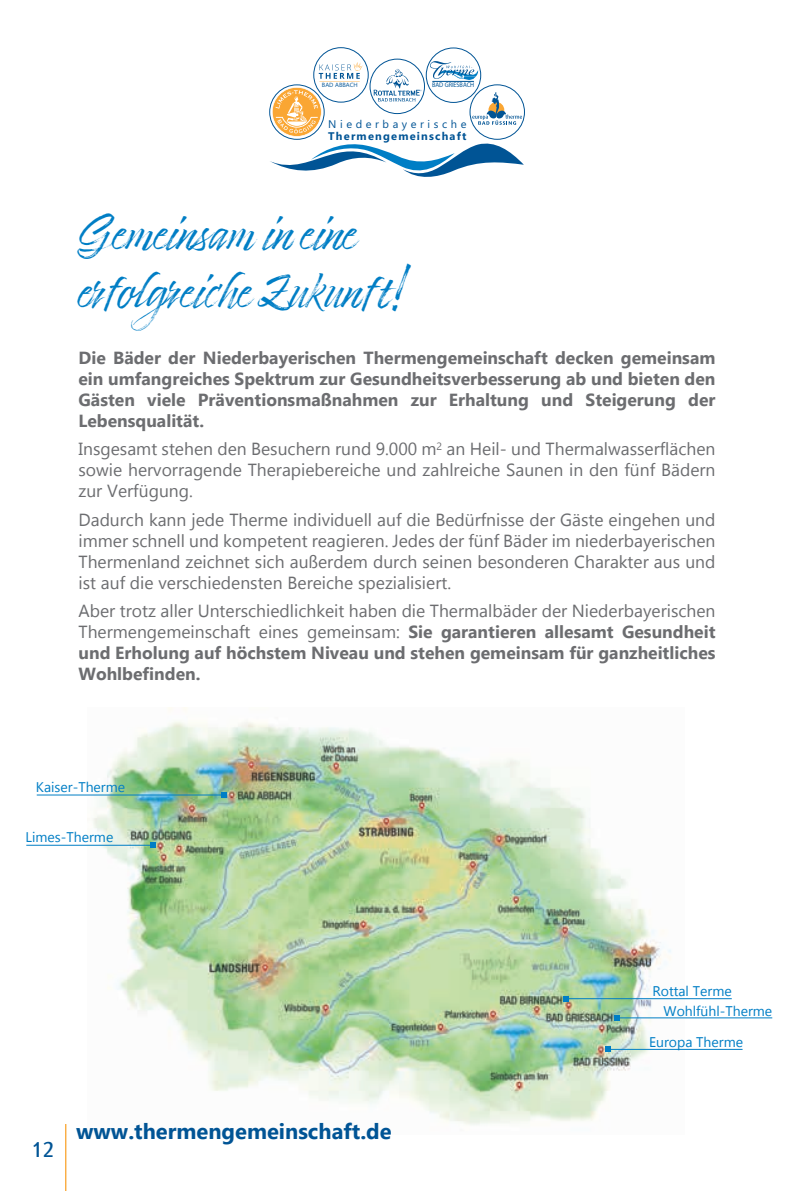
<style>
.page{position:relative;width:794px;height:1191px;background:#fff}
.page>*{position:absolute;margin:0;border:0;box-sizing:border-box;transform-origin:0 0}
.t1{font:42px/57.8px "Timberline";color:#007ec5}
.t2{font:700 21.88px "Gadugi";color:#005495}
.t3{font:21px "Bad Birnbach Susan";color:#005495}
.t4{font:700 17.5px/21px "Gadugi";color:#6c6d70;text-align:justify}
.t5{font:17.5px/21px "Gadugi";color:#6c6d70;text-align:justify}
.t6{font:14px/19.6px "Gadugi";color:#007ec5}
.t7{font:700 11.03px "Gadugi";letter-spacing:.11em;color:#005495}
.t8{font:11.03px "Gadugi";letter-spacing:.32em;color:#005495}
.t9{font:6.83px "Myriad Pro";color:#005495;scale:.92 1}
.t10{font:5.95px "Gadugi";color:#005495}
.s1{font-weight:400}
</style>
<div class="page">
<hr style="left:65px;top:1124px;width:1px;height:67px;background:#faa633">
<img style="left:87px;top:707px;width:598px;height:418px">
<hr style="left:608px;top:1049px;width:134px;height:1px;background:#007ec5">
<svg style="left:605px;top:1046px;width:5px;height:6px"></svg>
<hr style="left:617px;top:1017px;width:155px;height:1px;background:#007ec5">
<svg style="left:614px;top:1015px;width:6px;height:5px"></svg>
<hr style="left:566px;top:998px;width:165px;height:1px;background:#007ec5">
<svg style="left:563px;top:996px;width:5px;height:5px"></svg>
<hr style="left:37px;top:794px;width:187px;height:1px;background:#007ec5">
<svg style="left:221px;top:792px;width:6px;height:5px"></svg>
<hr style="left:26px;top:845px;width:127px;height:1px;background:#007ec5">
<svg style="left:151px;top:842px;width:5px;height:6px"></svg>
<svg style="left:269px;top:47px;width:256px;height:130px"></svg>
<div style="left:370px;top:59px;width:55px;height:55px;border:1px solid #005495;border-radius:50%"></div>
<p class="t10" style="left:322px;top:82px;width:37px">BAD ABBACH</p>
<p class="t9" style="left:432px;top:80px;width:47px">BAD GRIESBACH</p>
<p class="t8" style="left:328px;top:118px;width:140px">Niederbayerische</p>
<p class="t7" style="left:328px;top:129px;width:140px">Thermengemeinschaft</p>
<h1 class="t1" style="left:78px;top:206px;width:332px">Gemeinsam in eine erfolgreiche Zukunft!</h1>
<p class="t4" style="left:78px;top:347px;width:638px">Die Bäder der Niederbayerischen Thermengemeinschaft decken gemeinsam ein umfangreiches Spektrum zur Gesundheitsverbesserung ab und bieten den Gästen viele Präventionsmaßnahmen zur Erhaltung und Steigerung der Lebensqualität.</p>
<p class="t5" style="left:78px;top:438px;width:638px">Insgesamt stehen den Besuchern rund 9.000 m<sup>2</sup> an Heil- und Thermalwasserflächen sowie hervorragende Therapiebereiche und zahlreiche Saunen in den fünf Bädern zur Verfügung.</p>
<p class="t5" style="left:78px;top:509px;width:638px">Dadurch kann jede Therme individuell auf die Bedürfnisse der Gäste eingehen und immer schnell und kompetent reagieren. Jedes der fünf Bäder im niederbayerischen Thermenland zeichnet sich außerdem durch seinen besonderen Charakter aus und ist auf die verschiedensten Bereiche spezialisiert.</p>
<p class="t4" style="left:78px;top:600px;width:638px"><span class="s1">Aber trotz aller Unterschiedlichkeit haben die Thermalbäder der Niederbayerischen Thermengemeinschaft eines gemeinsam:</span> Sie garantieren allesamt Gesundheit und Erholung auf höchstem Niveau und stehen gemeinsam für ganzheitliches Wohlbefinden.</p>
<p class="t6" style="left:36px;top:777px;width:91px">Kaiser-Therme</p>
<p class="t6" style="left:26px;top:827px;width:89px">Limes-Therme</p>
<p class="t3" style="left:32px;top:1135px;width:24px">12</p>
<p class="t2" style="left:76px;top:1118px;width:317px">www.thermengemeinschaft.de</p>
<p class="t6" style="left:663px;top:981px;width:110px;text-indent:-11px">Rottal Terme<br>Wohlfühl-Therme</p>
<p class="t6" style="left:649px;top:1032px;width:96px">Europa Therme</p>
</div>
